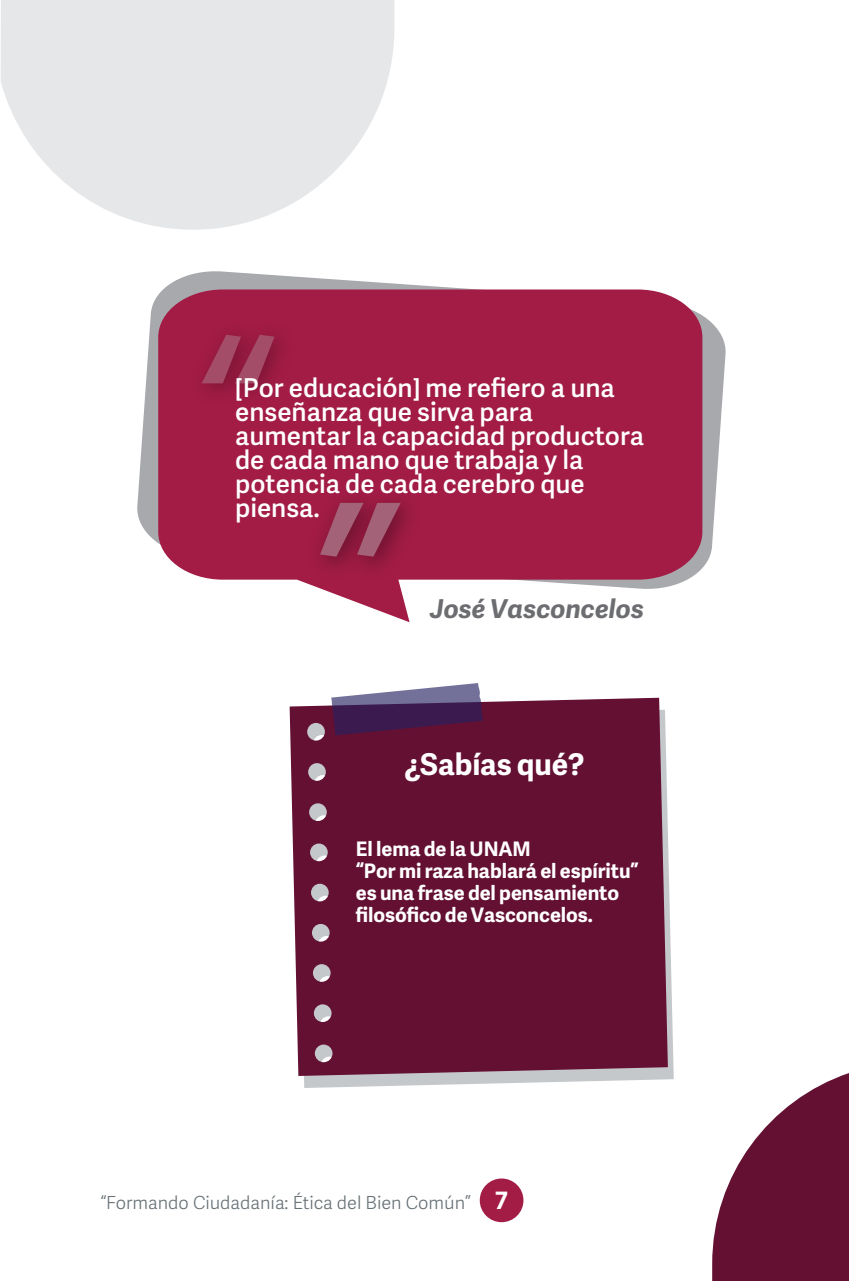
<style>
.page{position:relative;width:849px;height:1281px;background:#fff}
.page>*{position:absolute;margin:0;border:0;box-sizing:border-box;transform-origin:0 0}
.t1{font:700 30px "Adelle Sans";letter-spacing:-.005em;color:#fff}
.t2{font:600 26px/24px "Adelle Sans";color:#fff}
.t3{font:italic 700 26px "Adelle Sans";color:#6c6d70}
.t4{font:700 20px/22px "Adelle Sans";letter-spacing:-.005em;color:#fff}
.t5{font:300 18px "Adelle Sans";color:#667075}
.s1{font-weight:700;font-size:24px;color:#fff}
</style>
<div class="page">
<svg style="left:304px;top:844px;width:370px;height:244px;fill:#c5c8ca"></svg>
<div style="left:290px;top:698px;width:378px;height:378px;background:#631032"></div>
<svg style="left:331px;top:683px;width:152px;height:52px;background:#6b4f77"></svg>
<svg style="left:137px;top:271px;width:589px;height:297px"></svg>
<svg style="left:158px;top:289px;width:544px;height:333px;background:#ae3d60"></svg>
<img style="left:182px;top:315px;width:120px;height:96px">
<svg style="left:202px;top:335px;width:72px;height:48px;background:#9c3354"></svg>
<img style="left:298px;top:481px;width:133px;height:106px">
<svg style="left:320px;top:503px;width:81px;height:54px;background:#983c5a"></svg>
<svg style="left:1px;top:0;width:393px;height:230px;fill:#e6e7e9"></svg>
<div style="left:480px;top:1178px;width:43px;height:44px;background:#a21c46;border-radius:50%"></div>
<svg style="left:712px;top:1073px;width:137px;height:208px"></svg>
<p class="t2" style="left:235px;top:375px;width:410px">[Por educación] me refiero a una enseñanza que sirva para aumentar la capacidad productora de cada mano que trabaja y la potencia de cada cerebro que piensa.</p>
<p class="t3" style="left:430px;top:590px;width:216px">José Vasconcelos</p>
<p class="t1" style="left:404px;top:742px;width:182px">¿Sabías qué?</p>
<p class="t4" style="left:356px;top:837px;width:284px">El lema de la UNAM<br>“Por mi raza hablará el espíritu” es una frase del pensamiento filosófico de Vasconcelos.</p>
<p class="t5" style="left:100px;top:1189px;width:409px">“Formando Ciudadanía: Ética del Bien Común” <span class="s1">7</span></p>
</div>
